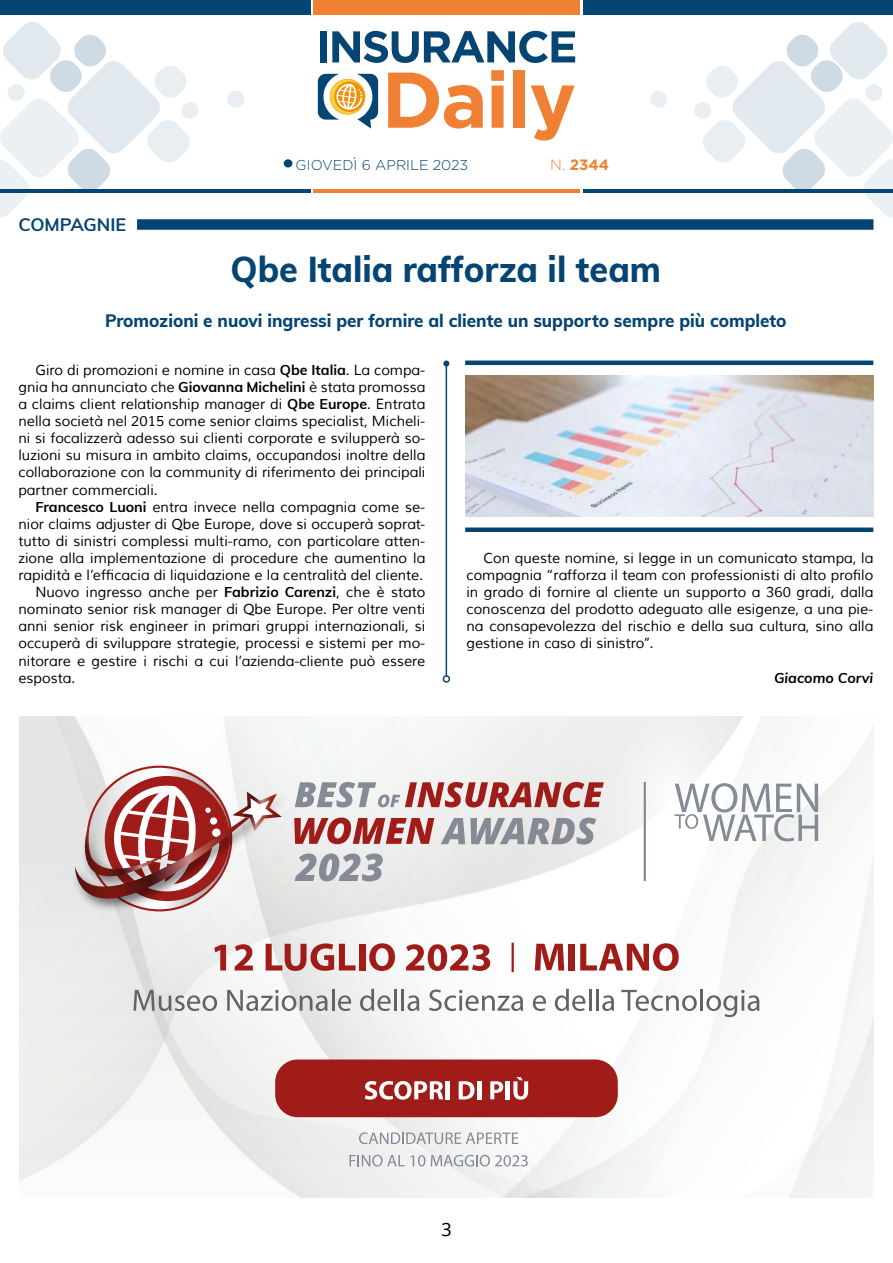
<style>
.page{position:relative;width:893px;height:1263px;background:#fff}
.page>*{position:absolute;margin:0;border:0;box-sizing:border-box;transform-origin:0 0}
.t1{font:800 36px "Muli";color:#054573;scale:.95 1}
.t2{font:800 18px "Muli";color:#054573;scale:.95 1}
.t3{font:700 18px "Muli";color:#054573}
.t4{font:18px "Noto Sans";color:#000}
.t5{font:700 15px "Gotham";color:#f08033}
.t6{font:14.25px/17.1px "Muli";color:#000;text-align:justify}
.t7{font:300 14.25px "Gotham";color:#054573}
.t8{font:italic 700 14.25px "Muli";color:#000}
.s1{font-weight:300}
.s2{font-weight:700}
</style>
<div class="page">
<div style="left:0;top:0;width:310px;height:15px;background:#054573"></div>
<div style="left:313px;top:0;width:266px;height:15px;background:#f08033"></div>
<hr style="left:0;top:189px;width:310px;height:3px;background:#054573">
<hr style="left:313px;top:189px;width:266px;height:3px;background:#f08033">
<div style="left:284px;top:159px;width:8px;height:8px;background:#054573;border-radius:50%"></div>
<svg style="left:650px;top:91px;width:17px;height:17px"></svg>
<svg style="left:227px;top:91px;width:17px;height:17px"></svg>
<svg style="left:693px;top:22px;width:200px;height:196px"></svg>
<svg style="left:0;top:22px;width:199px;height:196px"></svg>
<hr style="left:583px;top:189px;width:310px;height:3px;background:#054573">
<div style="left:583px;top:0;width:310px;height:15px;background:#054573"></div>
<svg style="left:318px;top:74px;width:60px;height:55px"></svg>
<svg style="left:388px;top:73px;width:95px;height:56px"></svg>
<svg style="left:491px;top:70px;width:13px;height:58px"></svg>
<div style="left:513px;top:70px;width:12px;height:58px;background:#f08034"></div>
<svg style="left:531px;top:85px;width:44px;height:56px"></svg>
<div style="left:320px;top:31px;width:6px;height:31px;background:#044574"></div>
<svg style="left:332px;top:31px;width:243px;height:32px"></svg>
<hr style="left:446px;top:363px;width:1px;height:313px;background:#054573">
<svg style="left:443px;top:360px;width:6px;height:6px"></svg>
<div style="left:443px;top:675px;width:7px;height:8px;border:2px solid #054573;border-radius:50%"></div>
<div style="left:137px;top:219px;width:736px;height:11px;background:#054573"></div>
<div style="left:465px;top:360px;width:408px;height:5px;background:#054573"></div>
<div style="left:465px;top:527px;width:408px;height:5px;background:#054573"></div>
<img style="left:465px;top:376px;width:408px;height:141px">
<svg style="left:133px;top:990px;width:84px;height:21px"></svg>
<svg style="left:227px;top:990px;width:101px;height:21px"></svg>
<hr style="left:332px;top:989px;width:3px;height:22px;background:#646363">
<svg style="left:338px;top:995px;width:13px;height:16px"></svg>
<svg style="left:360px;top:989px;width:31px;height:22px"></svg>
<hr style="left:394px;top:989px;width:3px;height:22px;background:#646363">
<hr style="left:401px;top:989px;width:3px;height:22px;background:#646363">
<svg style="left:407px;top:995px;width:12px;height:16px"></svg>
<svg style="left:429px;top:989px;width:94px;height:22px"></svg>
<svg style="left:533px;top:995px;width:13px;height:16px"></svg>
<svg style="left:555px;top:989px;width:30px;height:22px"></svg>
<hr style="left:589px;top:989px;width:3px;height:22px;background:#646363">
<hr style="left:596px;top:989px;width:3px;height:22px;background:#646363">
<svg style="left:602px;top:995px;width:12px;height:16px"></svg>
<svg style="left:621px;top:990px;width:76px;height:21px"></svg>
<hr style="left:700px;top:989px;width:3px;height:22px;background:#646363">
<svg style="left:706px;top:990px;width:53px;height:27px"></svg>
<svg style="left:63px;top:766px;width:755px;height:209px"></svg>
<hr style="left:644px;top:782px;width:2px;height:99px;background:#858b95">
<svg style="left:359px;top:1132px;width:159px;height:12px"></svg>
<svg style="left:349px;top:1155px;width:76px;height:11px"></svg>
<svg style="left:431px;top:1155px;width:97px;height:11px"></svg>
<div style="left:275px;top:1059px;width:343px;height:58px;background:#9f1c18;border-radius:23px"></div>
<svg style="left:365px;top:1081px;width:78px;height:19px"></svg>
<hr style="left:446px;top:1081px;width:4px;height:18px;background:#fff">
<svg style="left:459px;top:1081px;width:16px;height:18px"></svg>
<hr style="left:477px;top:1081px;width:4px;height:18px;background:#fff">
<svg style="left:490px;top:1081px;width:13px;height:18px"></svg>
<hr style="left:506px;top:1081px;width:4px;height:18px;background:#fff">
<svg style="left:513px;top:1077px;width:15px;height:23px"></svg>
<p class="t3" style="left:18px;top:211px;width:109px">COMPAGNIE</p>
<p class="t7" style="left:296px;top:157px;width:174px">GIOVEDÌ 6 APRILE 2023</p>
<p class="t5" style="left:550px;top:156px;width:61px"><span class="s1">N.</span> 2344</p>
<h1 class="t1" style="left:230px;top:243px;width:455px">Qbe Italia rafforza il team</h1>
<p class="t2" style="left:105px;top:307px;width:719px">Promozioni e nuovi ingressi per fornire al cliente un supporto sempre più completo</p>
<p class="t6" style="left:18px;top:362px;width:408px;text-indent:17px">Giro di promozioni e nomine in casa <span class="s2">Qbe Italia</span>. La compa&shy;gnia ha annunciato che <span class="s2">Giovanna Michelini</span> è stata promossa a claims client relationship manager di <span class="s2">Qbe Europe</span>. Entrata nella società nel 2015 come senior claims specialist, Micheli&shy;ni si focalizzerà adesso sui clienti corporate e svilupperà so&shy;luzioni su misura in ambito claims, occupandosi inoltre della collaborazione con la community di riferimento dei principali partner commerciali.</p>
<p class="t6" style="left:35px;top:498px;width:391px"><span class="s2">Francesco Luoni</span> entra invece nella compagnia come se-</p>
<p class="t6" style="left:18px;top:516px;width:408px">nior claims adjuster di Qbe Europe, dove si occuperà soprat-</p>
<p class="t6" style="left:18px;top:533px;width:408px">tutto di sinistri complessi multi-ramo, con particolare atten-</p>
<p class="t6" style="left:18px;top:550px;width:408px">zione alla implementazione di procedure che aumentino la</p>
<p class="t6" style="left:18px;top:567px;width:406px">rapidità e l’efficacia di liquidazione e la centralità del cliente.</p>
<p class="t6" style="left:35px;top:584px;width:391px">Nuovo ingresso anche per <span class="s2">Fabrizio Carenzi</span>, che è stato</p>
<p class="t6" style="left:18px;top:601px;width:408px">nominato senior risk manager di Qbe Europe. Per oltre venti</p>
<p class="t6" style="left:18px;top:618px;width:408px">anni senior risk engineer in primari gruppi internazionali, si</p>
<p class="t6" style="left:18px;top:635px;width:408px">occuperà di sviluppare strategie, processi e sistemi per mo-</p>
<p class="t6" style="left:18px;top:652px;width:408px">nitorare e gestire i rischi a cui l’azienda-cliente può essere</p>
<p class="t6" style="left:18px;top:669px;width:58px">esposta.</p>
<p class="t6" style="left:466px;top:550px;width:408px;text-indent:17px">Con queste nomine, si legge in un comunicato stampa, la compagnia “rafforza il team con professionisti di alto profilo in grado di fornire al cliente un supporto a 360 gradi, dalla conoscenza del prodotto adeguato alle esigenze, a una pie&shy;na consapevolezza del rischio e della sua cultura, sino alla gestione in caso di sinistro”.</p>
<p class="t8" style="left:774px;top:667px;width:101px">Giacomo Corvi</p>
<p class="t4" style="left:441px;top:1217px;width:12px">3</p>
</div>
